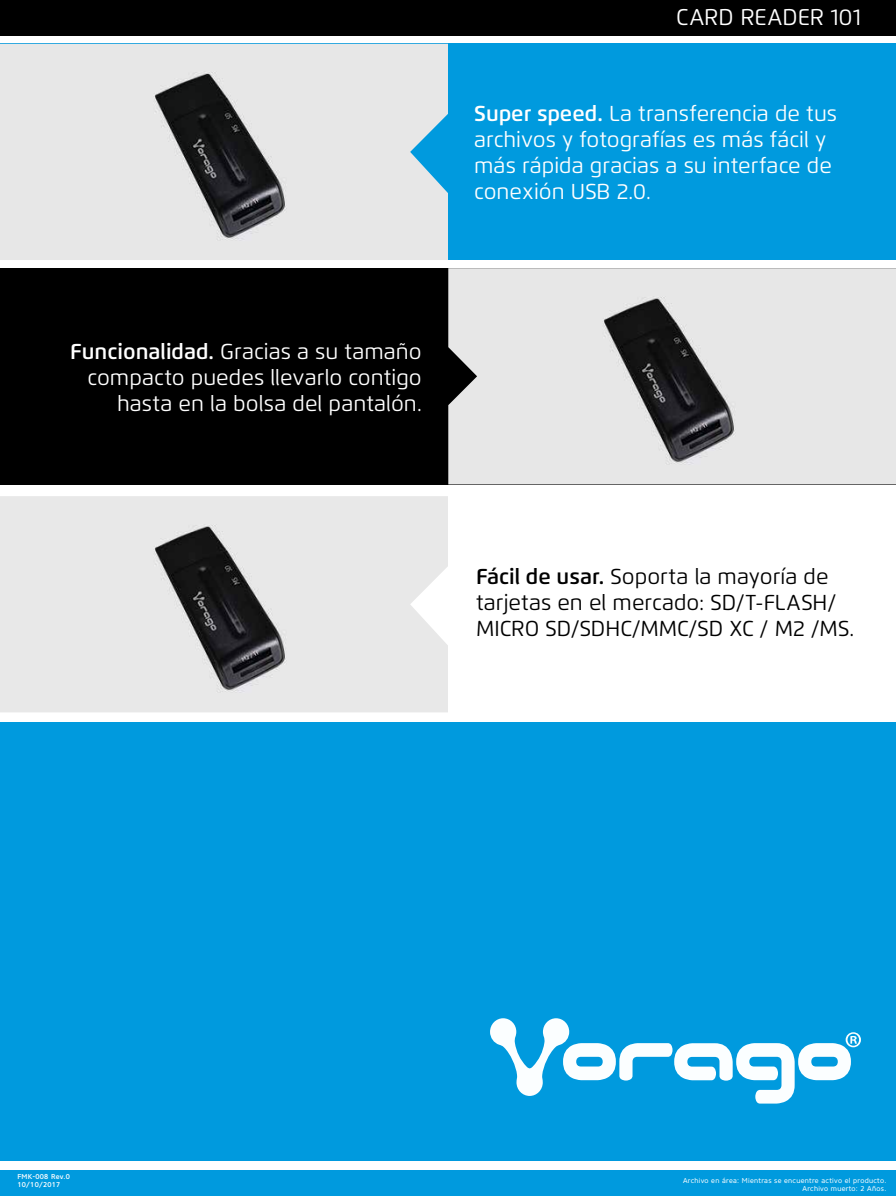
<style>
.page{position:relative;width:896px;height:1196px;background:#fff}
.page>*{position:absolute;margin:0;border:0;box-sizing:border-box;transform-origin:0 0}
.t1{font:22.75px "Flexo";color:#fff}
.t2{font:21.61px/25.9px "Flexo";color:#fff}
.t3{font:21.61px/25.9px "Flexo";color:#000}
.t4{font:7px/7.9px "Core Sans N45";letter-spacing:.04em;color:#fff;text-align:right}
.t5{font:500 7px/7.9px "Core Sans N55";letter-spacing:.04em;color:#fff}
.s1{font-weight:600}
</style>
<div class="page">
<div style="left:0;top:268px;width:895px;height:216px;background:#000"></div>
<div style="left:0;top:44px;width:896px;height:216px;background:#009ade"></div>
<div style="left:0;top:1170px;width:896px;height:25px;background:#009ade"></div>
<div style="left:0;top:722px;width:896px;height:438px;background:#009ade"></div>
<img style="left:0;top:44px;width:448px;height:216px">
<img style="left:0;top:496px;width:448px;height:216px">
<img style="left:448px;top:268px;width:448px;height:216px">
<div style="left:0;top:0;width:896px;height:35px;background:#000"></div>
<svg style="left:490px;top:1018px;width:371px;height:85px"></svg>
<p class="t1" style="left:676px;top:3px;width:186px">CARD READER 101</p>
<p class="t2" style="left:474px;top:101px;width:364px"><span class="s1">Super speed.</span> La transferencia de tus archivos y fotografías es más fácil y más rápida gracias a su interface de conexión USB 2.0.</p>
<p class="t2" style="left:70px;top:338px;width:353px;text-align:right"><span class="s1">Funcionalidad.</span> Gracias a su tamaño compacto puedes llevarlo contigo hasta en la bolsa del pantalón.</p>
<p class="t3" style="left:476px;top:563px;width:380px"><span class="s1">Fácil de usar.</span> Soporta la mayoría de tarjetas en el mercado: SD/T-FLASH/<br>MICRO SD/SDHC/MMC/SD XC / M2 /MS.</p>
<p class="t5" style="left:18px;top:1172px;width:54px">FMK-008 Rev.0<br>10/10/2017</p>
<p class="t4" style="left:683px;top:1176px;width:205px">Archivo en área: Mientras se encuentre activo el producto.<br>Archivo muerto: 2 Años.</p>
</div>
